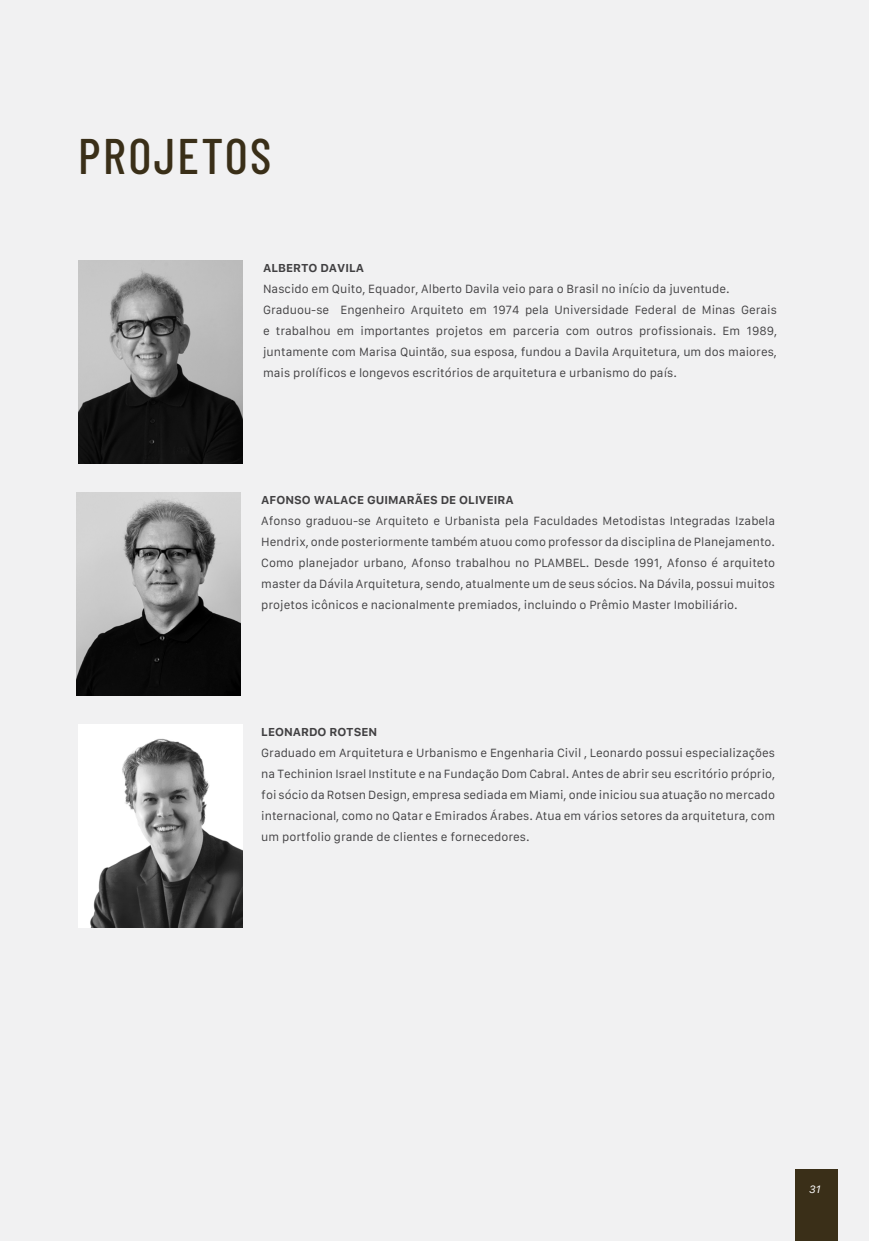
<style>
.page{position:relative;width:869px;height:1241px;background:#fff}
.page>*{position:absolute;margin:0;border:0;box-sizing:border-box;transform-origin:0 0}
.t1{font:500 49.88px "Barlow Condensed";letter-spacing:.05em;color:#3a2f18}
.t2{font:11.38px/21px "Galvji";color:#414042;text-align:justify}
.t3{font:700 11.38px "Galvji";color:#414042}
.t4{font:italic 10.5px "Galvji";color:#fff}
</style>
<div class="page">
<div style="left:0;top:0;width:868px;height:1240px;background:#f1f1f2"></div>
<div style="left:794px;top:1168px;width:43px;height:72px;background:#3a2f18"></div>
<img style="left:78px;top:724px;width:164px;height:203px">
<img style="left:78px;top:260px;width:164px;height:204px">
<img style="left:76px;top:492px;width:164px;height:203px">
<h1 class="t1" style="left:78px;top:120px;width:195px">PROJETOS</h1>
<p class="t3" style="left:263px;top:261px;width:103px">ALBERTO DAVILA</p>
<p class="t2" style="left:263px;top:278px;width:515px;text-align:left">Nascido em Quito, Equador, Alberto Davila veio para o Brasil no início da juventude.<br>Graduou-se Engenheiro Arquiteto em 1974 pela Universidade Federal de Minas Gerais e trabalhou em importantes projetos em parceria com outros profissionais. Em 1989, juntamente com Marisa Quintão, sua esposa, fundou a Davila Arquitetura, um dos maiores, mais prolíficos e longevos escritórios de arquitetura e urbanismo do país.</p>
<p class="t3" style="left:261px;top:493px;width:254px">AFONSO WALACE GUIMARÃES DE OLIVEIRA</p>
<p class="t2" style="left:261px;top:510px;width:515px">Afonso graduou-se Arquiteto e Urbanista pela Faculdades Metodistas Integradas Izabela Hendrix, onde posteriormente também atuou como professor da disciplina de Planejamento.<br>Como planejador urbano, Afonso trabalhou no PLAMBEL. Desde 1991, Afonso é arquiteto master da Dávila Arquitetura, sendo, atualmente um de seus sócios. Na Dávila, possui muitos projetos icônicos e nacionalmente premiados, incluindo o Prêmio Master Imobiliário.</p>
<p class="t3" style="left:261px;top:724px;width:117px">LEONARDO ROTSEN</p>
<p class="t2" style="left:261px;top:742px;width:515px">Graduado em Arquitetura e Urbanismo e Engenharia Civil , Leonardo possui especializações na Techinion Israel Institute e na Fundação Dom Cabral. Antes de abrir seu escritório próprio, foi sócio da Rotsen Design, empresa sediada em Miami, onde iniciou sua atuação no mercado internacional, como no Qatar e Emirados Árabes. Atua em vários setores da arquitetura, com um portfolio grande de clientes e fornecedores.</p>
<p class="t4" style="left:808px;top:1182px;width:13px">31</p>
</div>
